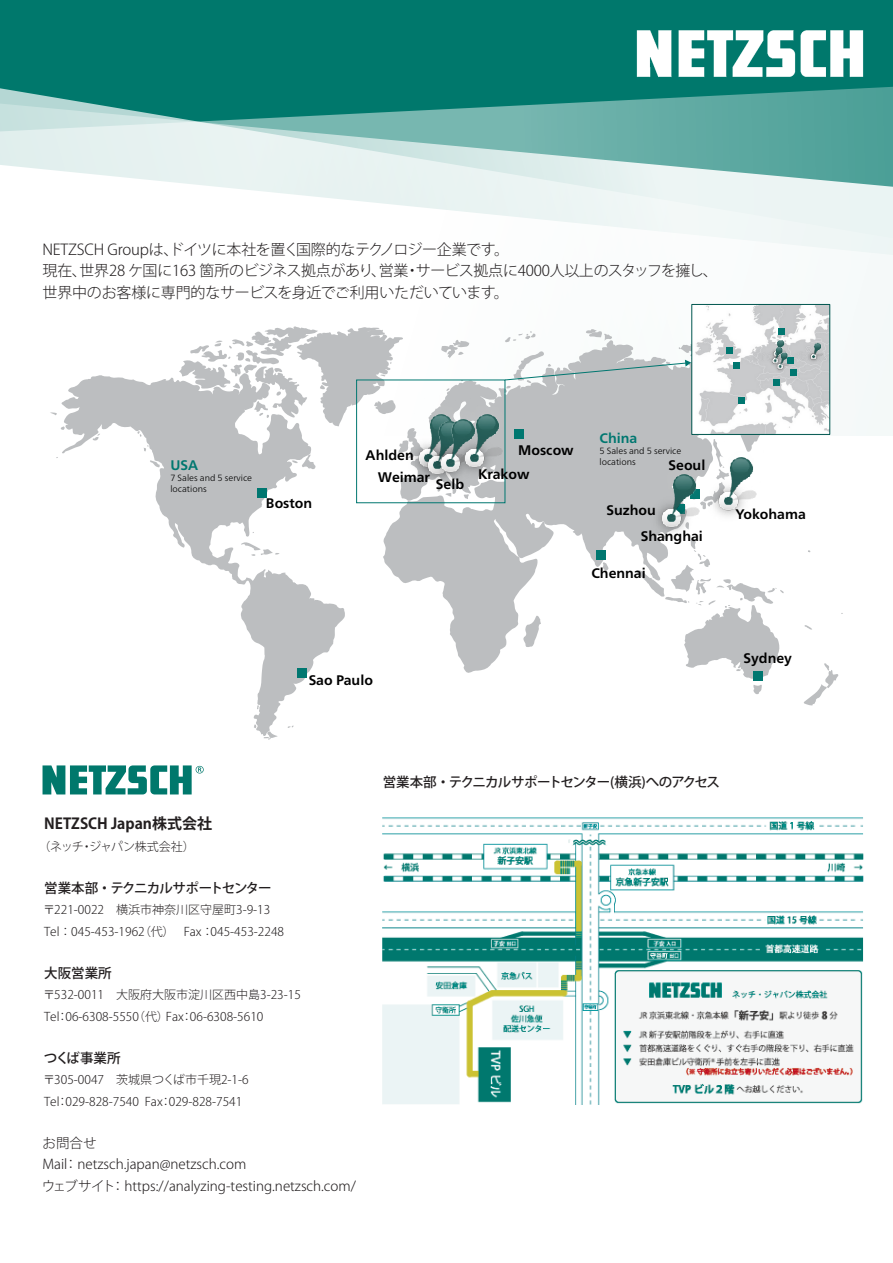
<style>
.page{position:relative;width:893px;height:1263px;background:#fff}
.page>*{position:absolute;margin:0;border:0;box-sizing:border-box;transform-origin:0 0}
.t1{font:300 15px/21.3px "Koz Go Pr 6 N";letter-spacing:-.01em;color:#231f20}
.t2{font:300 15px "Koz Go Pr 6 N";letter-spacing:-.03em;color:#231f20}
.t3{font:700 15px "Koz Go Pr 6 N";color:#231f20}
.t4{font:700 13.95px "Frutiger Neue LTW1 G";color:#000}
.t5{font:700 13.95px "Frutiger Neue LTW1 G";color:#007770}
.t6{font:300 13.5px/21.3px "Koz Go Pr 6 N";color:#231f20}
.t7{font:500 13.5px "Koz Go Pr 6 N";letter-spacing:-.07em;color:#231f20}
.t8{font:500 13.5px "Koz Go Pr 6 N";letter-spacing:-.05em;color:#231f20}
.t9{font:300 12px/21.3px "Koz Go Pr 6 N";color:#231f20}
.t10{font:300 9px/10.8px "Frutiger Neue LTW1 G";color:#000}
</style>
<div class="page">
<div style="left:0;top:0;width:893px;height:436px;background:#00786c"></div>
<svg style="left:0;top:86px;width:893px;height:59px"></svg>
<svg style="left:0;top:145px;width:893px;height:291px;background:#eef5f5"></svg>
<img style="left:610px;top:30px;width:280px;height:102px">
<svg style="left:43px;top:765px;width:161px;height:29px"></svg>
<img style="left:382px;top:817px;width:481px;height:287px">
<svg style="left:383px;top:340px;width:437px;height:333px;fill:#bcbec0"></svg>
<svg style="left:61px;top:373px;width:284px;height:363px"></svg>
<svg style="left:523px;top:615px;width:18px;height:33px"></svg>
<svg style="left:602px;top:562px;width:6px;height:9px"></svg>
<svg style="left:50px;top:412px;width:7px;height:3px"></svg>
<svg style="left:241px;top:542px;width:39px;height:14px"></svg>
<svg style="left:463px;top:494px;width:6px;height:6px"></svg>
<svg style="left:253px;top:724px;width:4px;height:4px"></svg>
<svg style="left:700px;top:439px;width:5px;height:13px"></svg>
<svg style="left:150px;top:460px;width:10px;height:8px"></svg>
<svg style="left:137px;top:431px;width:4px;height:6px"></svg>
<svg style="left:93px;top:433px;width:7px;height:8px"></svg>
<svg style="left:803px;top:663px;width:35px;height:43px"></svg>
<svg style="left:61px;top:426px;width:4px;height:4px"></svg>
<svg style="left:256px;top:705px;width:3px;height:5px"></svg>
<svg style="left:264px;top:731px;width:14px;height:9px"></svg>
<svg style="left:446px;top:388px;width:4px;height:3px"></svg>
<svg style="left:440px;top:340px;width:30px;height:18px"></svg>
<svg style="left:804px;top:625px;width:8px;height:5px"></svg>
<svg style="left:287px;top:725px;width:7px;height:3px"></svg>
<svg style="left:179px;top:326px;width:245px;height:144px;background:#dcddde"></svg>
<svg style="left:437px;top:488px;width:14px;height:9px"></svg>
<svg style="left:143px;top:445px;width:6px;height:6px"></svg>
<svg style="left:636px;top:535px;width:148px;height:159px"></svg>
<div style="left:297px;top:668px;width:10px;height:9px;background:#007770"></div>
<div style="left:258px;top:488px;width:9px;height:10px;background:#007770"></div>
<div style="left:514px;top:430px;width:10px;height:9px;background:#007770"></div>
<div style="left:596px;top:550px;width:10px;height:10px;background:#007770"></div>
<div style="left:753px;top:671px;width:9px;height:9px;background:#007770"></div>
<img style="left:693px;top:306px;width:135px;height:127px">
<div style="left:691px;top:304px;width:139px;height:131px;border:1px solid #00564f"></div>
<img style="left:406px;top:393px;width:45px;height:87px">
<img style="left:415px;top:400px;width:67px;height:88px">
<img style="left:428px;top:398px;width:67px;height:88px">
<img style="left:451px;top:393px;width:67px;height:88px">
<img style="left:705px;top:436px;width:67px;height:88px">
<img style="left:648px;top:452px;width:67px;height:88px">
<div style="left:726px;top:348px;width:7px;height:6px;background:#007770"></div>
<div style="left:733px;top:362px;width:7px;height:7px;background:#007770"></div>
<div style="left:739px;top:397px;width:6px;height:7px;background:#007770"></div>
<div style="left:773px;top:379px;width:7px;height:6px;background:#007770"></div>
<div style="left:790px;top:369px;width:7px;height:7px;background:#007770"></div>
<img style="left:769px;top:333px;width:21px;height:13px">
<div style="left:778px;top:328px;width:7px;height:6px;background:#007770"></div>
<img style="left:768px;top:341px;width:21px;height:27px">
<img style="left:773px;top:346px;width:21px;height:27px">
<img style="left:807px;top:336px;width:20px;height:27px">
<div style="left:356px;top:380px;width:149px;height:123px;border:1px solid #007770"></div>
<svg style="left:504px;top:328px;width:212px;height:61px;background:#dce0e1"></svg>
<p class="t1" style="left:43px;top:239px;width:468px">NETZSCH Groupはドイツに本社を置く国際的なテクノロジー企業です。</p>
<p class="t1" style="left:163px;top:239px;width:16px">、</p>
<p class="t1" style="left:79px;top:261px;width:331px">世界28 ケ国に163 箇所のビジネス拠点があり営業</p>
<p class="t2" style="left:416px;top:262px;width:303px">サービス拠点に4000人以上のスタッフを擁し、</p>
<p class="t1" style="left:43px;top:261px;width:468px">現在、<br>世界中のお客様に専門的なサービスを身近でご利用いただいています。</p>
<p class="t1" style="left:405px;top:261px;width:16px">・</p>
<p class="t1" style="left:371px;top:261px;width:17px">、</p>
<p class="t5" style="left:170px;top:457px;width:29px">USA</p>
<p class="t10" style="left:170px;top:473px;width:83px">7 Sales and 5 service locations</p>
<p class="t4" style="left:266px;top:495px;width:48px">Boston</p>
<p class="t4" style="left:366px;top:447px;width:50px">Ahlden</p>
<p class="t4" style="left:378px;top:469px;width:54px">Weimar</p>
<p class="t4" style="left:436px;top:476px;width:30px">Selb</p>
<p class="t4" style="left:518px;top:442px;width:57px">Moscow</p>
<p class="t4" style="left:478px;top:466px;width:53px">Krakow</p>
<p class="t5" style="left:599px;top:430px;width:39px">China</p>
<p class="t10" style="left:599px;top:445px;width:83px">5 Sales and 5 service locations</p>
<p class="t4" style="left:669px;top:457px;width:38px">Seoul</p>
<p class="t4" style="left:606px;top:502px;width:51px">Suzhou</p>
<p class="t4" style="left:641px;top:528px;width:64px">Shanghai</p>
<p class="t4" style="left:591px;top:565px;width:56px">Chennai</p>
<p class="t4" style="left:309px;top:671px;width:66px">Sao Paulo</p>
<p class="t4" style="left:735px;top:506px;width:72px">Yokohama</p>
<p class="t4" style="left:743px;top:649px;width:50px">Sydney</p>
<p class="t3" style="left:44px;top:815px;width:169px">NETZSCH Japan株式会社</p>
<p class="t9" style="left:89px;top:836px;width:107px">ジャパン株式会社(</p>
<p class="t9" style="left:38px;top:836px;width:47px">（ネッチ</p>
<p class="t7" style="left:44px;top:880px;width:229px">営業本部・テクニカルサポートセンター</p>
<p class="t9" style="left:139px;top:899px;width:147px;text-indent:-96px">〒221-0022　横浜市神奈川区守屋町3-9-13（代）　Fax：045-453-2248</p>
<p class="t9" style="left:81px;top:836px;width:13px">・</p>
<p class="t9" style="left:44px;top:921px;width:102px">Tel：045-453-1962</p>
<p class="t8" style="left:44px;top:965px;width:69px">大阪営業所</p>
<p class="t9" style="left:181px;top:984px;width:121px;text-indent:-138px">〒532-0011　大阪府大阪市淀川区西中島3-23-15：06-6308-5610</p>
<p class="t9" style="left:133px;top:1006px;width:37px">（代）</p>
<p class="t9" style="left:44px;top:1006px;width:17px">Tel</p>
<p class="t8" style="left:44px;top:1050px;width:78px">つくば事業所</p>
<p class="t9" style="left:160px;top:1069px;width:90px;text-indent:-117px">〒305-0047　茨城県つくば市千現2-1-6：029-828-7541</p>
<p class="t9" style="left:57px;top:1006px;width:84px">：06-6308-5550</p>
<p class="t9" style="left:166px;top:1006px;width:20px">Fax</p>
<p class="t9" style="left:44px;top:1091px;width:17px">Tel</p>
<p class="t9" style="left:57px;top:1091px;width:84px">：029-828-7540</p>
<p class="t9" style="left:145px;top:1091px;width:20px">Fax</p>
<p class="t6" style="left:64px;top:1133px;width:184px;text-indent:-22px">お問合せ：netzsch.japan@netzsch.com</p>
<p class="t6" style="left:43px;top:1154px;width:26px">Mail</p>
<p class="t6" style="left:42px;top:1175px;width:75px">ウェブサイト</p>
<p class="t6" style="left:111px;top:1175px;width:246px">：https://analyzing-testing.netzsch.com/</p>
<p class="t7" style="left:383px;top:774px;width:339px">営業本部・テクニカルサポートセンター(横浜)へのアクセス</p>
</div>
